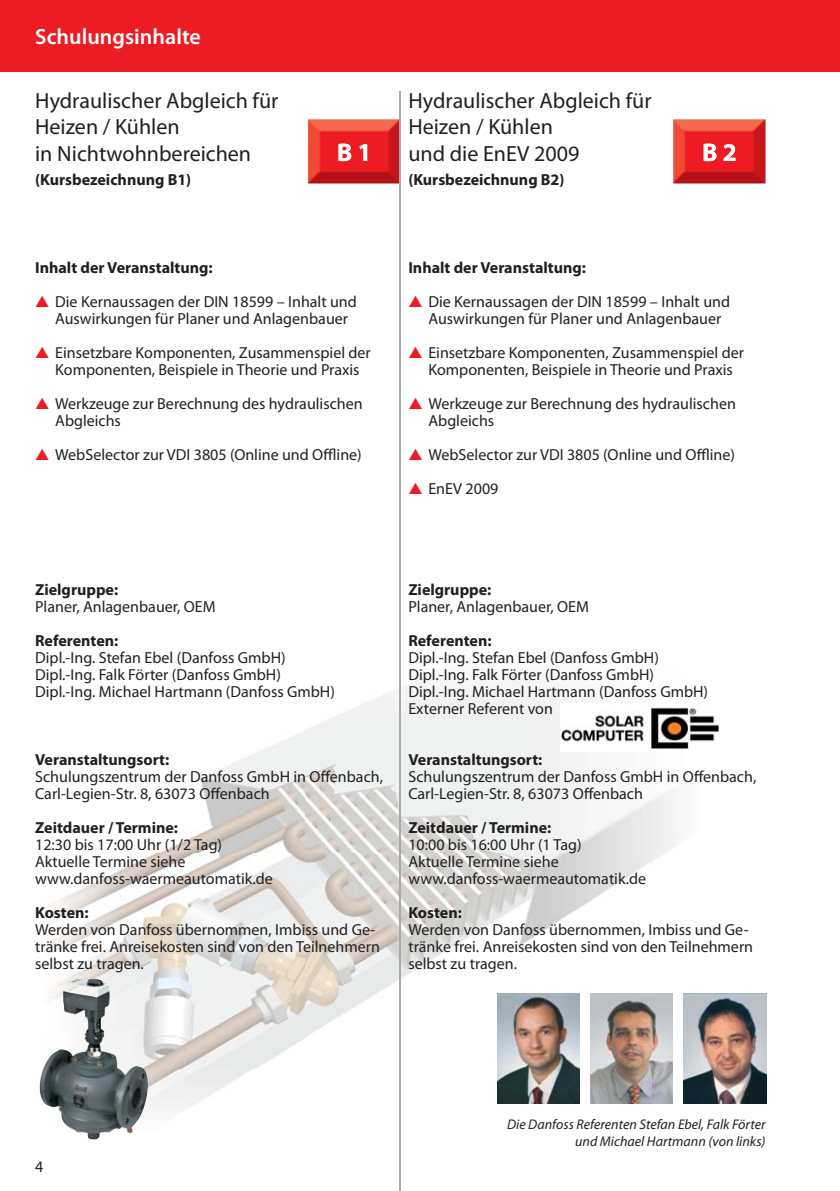
<style>
.page{position:relative;width:840px;height:1191px;background:#fff}
.page>*{position:absolute;margin:0;border:0;box-sizing:border-box;transform-origin:0 0}
.t1{font:22px/26.4px "Myriad Pro";color:#231f20}
.t2{font:600 22px "Myriad Pro";color:#fff}
.t3{font:16px/17px "Myriad Pro";color:#231f20}
.t4{font:700 16px "Myriad Pro";color:#231f20}
.t5{font:italic 14px/16.8px "Myriad Pro";color:#231f20;text-align:right}
.s1{color:#ed1c24}
</style>
<div class="page">
<img style="left:50px;top:638px;width:657px;height:503px">
<div style="left:0;top:0;width:839px;height:71px;background:#ed1c24"></div>
<img style="left:308px;top:119px;width:90px;height:64px">
<img style="left:338px;top:144px;width:13px;height:17px">
<img style="left:359px;top:144px;width:8px;height:17px">
<img style="left:673px;top:119px;width:92px;height:64px">
<img style="left:703px;top:144px;width:13px;height:17px">
<img style="left:723px;top:144px;width:12px;height:17px">
<hr style="left:398px;top:91px;width:2px;height:1100px;background:#a7a9ac">
<img style="left:683px;top:993px;width:82px;height:110px">
<img style="left:590px;top:993px;width:82px;height:110px">
<img style="left:497px;top:993px;width:82px;height:110px">
<img style="left:39px;top:978px;width:110px;height:161px">
<div style="left:559px;top:703px;width:166px;height:49px;background:#fff"></div>
<img style="left:561px;top:705px;width:157px;height:45px">
<h1 class="t2" style="left:35px;top:28px;width:167px">Schulungsinhalte</h1>
<h1 class="t1" style="left:35px;top:89px;width:244px">Hydraulischer Abgleich für<br>Heizen / Kühlen<br>in Nichtwohnbereichen</h1>
<p class="t4" style="left:35px;top:174px;width:158px">(Kursbezeichnung B1)</p>
<p class="t4" style="left:35px;top:261px;width:179px">Inhalt der Veranstaltung:</p>
<p class="t3" style="left:55px;top:295px;width:303px;text-indent:-20px"><span class="s1">▲</span> Die Kernaussagen der DIN 18599 – Inhalt und<br>Auswirkungen für Planer und Anlagenbauer</p>
<p class="t3" style="left:35px;top:345px;width:337px;text-align:center"><span class="s1">▲</span> Einsetzbare Komponenten, Zusammenspiel der<br>Komponenten, Beispiele in Theorie und Praxis</p>
<p class="t3" style="left:55px;top:396px;width:309px;text-indent:-20px"><span class="s1">▲</span> Werkzeuge zur Berechnung des hydraulischen<br>Abgleichs</p>
<p class="t3" style="left:35px;top:447px;width:328px"><span class="s1">▲</span> WebSelector zur VDI 3805 (Online und Offline)</p>
<h1 class="t1" style="left:408px;top:89px;width:244px">Hydraulischer Abgleich für<br>Heizen / Kühlen<br>und die EnEV 2009</h1>
<p class="t4" style="left:408px;top:174px;width:158px">(Kursbezeichnung B2)</p>
<p class="t4" style="left:408px;top:261px;width:179px">Inhalt der Veranstaltung:</p>
<p class="t3" style="left:428px;top:295px;width:303px;text-indent:-20px"><span class="s1">▲</span> Die Kernaussagen der DIN 18599 – Inhalt und<br>Auswirkungen für Planer und Anlagenbauer</p>
<p class="t3" style="left:408px;top:345px;width:337px;text-align:center"><span class="s1">▲</span> Einsetzbare Komponenten, Zusammenspiel der<br>Komponenten, Beispiele in Theorie und Praxis</p>
<p class="t3" style="left:428px;top:396px;width:309px;text-indent:-20px"><span class="s1">▲</span> Werkzeuge zur Berechnung des hydraulischen<br>Abgleichs</p>
<p class="t3" style="left:408px;top:447px;width:328px"><span class="s1">▲</span> WebSelector zur VDI 3805 (Online und Offline)</p>
<p class="t3" style="left:408px;top:481px;width:91px"><span class="s1">▲</span> EnEV 2009</p>
<p class="t4" style="left:35px;top:584px;width:84px">Zielgruppe:</p>
<p class="t3" style="left:35px;top:600px;width:182px">Planer, Anlagenbauer, OEM</p>
<p class="t4" style="left:35px;top:635px;width:85px">Referenten:</p>
<p class="t3" style="left:35px;top:651px;width:301px">Dipl.-Ing. Stefan Ebel (Danfoss GmbH)<br>Dipl.-Ing. Falk Förter (Danfoss GmbH)<br>Dipl.-Ing. Michael Hartmann (Danfoss GmbH)</p>
<p class="t4" style="left:35px;top:754px;width:135px">Veranstaltungsort:</p>
<p class="t3" style="left:35px;top:770px;width:349px">Schulungszentrum der Danfoss GmbH in Offenbach,<br>Carl-Legien-Str. 8, 63073 Offenbach</p>
<p class="t4" style="left:35px;top:821px;width:144px">Zeitdauer / Termine:</p>
<p class="t3" style="left:35px;top:838px;width:239px">12:30 bis 17:00 Uhr (1/2 Tag)<br>Aktuelle Termine siehe www.danfoss-waermeautomatik.de</p>
<p class="t4" style="left:35px;top:906px;width:55px">Kosten:</p>
<p class="t3" style="left:35px;top:922px;width:346px">Werden von Danfoss übernommen, Imbiss und Ge&shy;tränke frei. Anreisekosten sind von den Teilnehmern selbst zu tragen.</p>
<p class="t4" style="left:408px;top:584px;width:84px">Zielgruppe:</p>
<p class="t3" style="left:408px;top:600px;width:182px">Planer, Anlagenbauer, OEM</p>
<p class="t4" style="left:408px;top:635px;width:85px">Referenten:</p>
<p class="t3" style="left:408px;top:651px;width:301px">Dipl.-Ing. Stefan Ebel (Danfoss GmbH)<br>Dipl.-Ing. Falk Förter (Danfoss GmbH)<br>Dipl.-Ing. Michael Hartmann (Danfoss GmbH)<br>Externer Referent von</p>
<p class="t4" style="left:408px;top:754px;width:135px">Veranstaltungsort:</p>
<p class="t3" style="left:408px;top:770px;width:349px">Schulungszentrum der Danfoss GmbH in Offenbach,<br>Carl-Legien-Str. 8, 63073 Offenbach</p>
<p class="t4" style="left:408px;top:821px;width:144px">Zeitdauer / Termine:</p>
<p class="t3" style="left:408px;top:838px;width:239px">10:00 bis 16:00 Uhr (1 Tag)<br>Aktuelle Termine siehe www.danfoss-waermeautomatik.de</p>
<p class="t4" style="left:408px;top:906px;width:55px">Kosten:</p>
<p class="t3" style="left:408px;top:922px;width:346px">Werden von Danfoss übernommen, Imbiss und Ge&shy;tränke frei. Anreisekosten sind von den Teilnehmern selbst zu tragen.</p>
<p class="t3" style="left:35px;top:1159px;width:10px">4</p>
<p class="t5" style="left:506px;top:1117px;width:260px">Die Danfoss Referenten Stefan Ebel, Falk Förter und Michael Hartmann (von links)</p>
</div>
